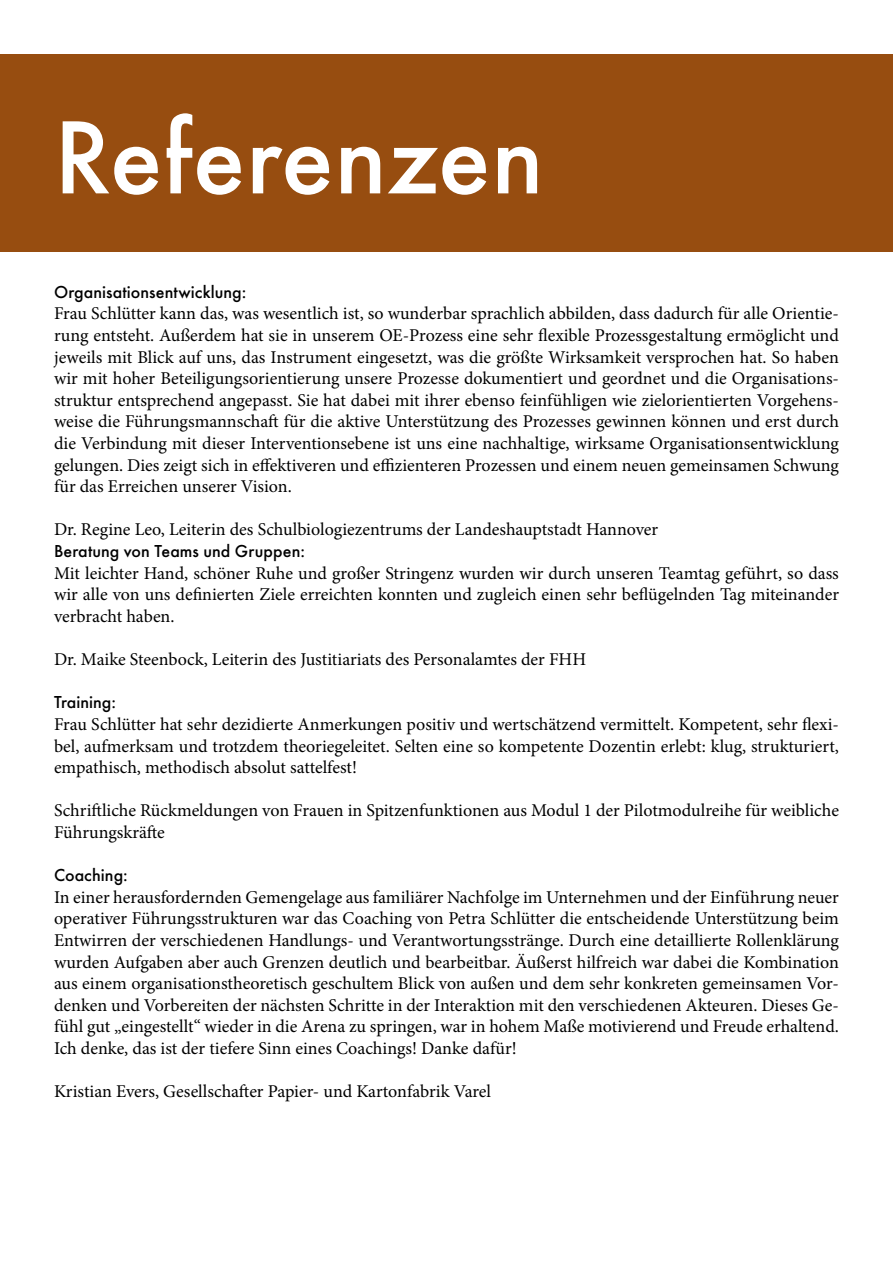
<style>
.page{position:relative;width:893px;height:1263px;background:#fff}
.page>*{position:absolute;margin:0;border:0;box-sizing:border-box;transform-origin:0 0}
.t1{font:500 108px "Function";letter-spacing:.005em;color:#fff}
.t2{font:18px/21.6px "Minion Pro";color:#000;text-align:justify}
.t3{font:500 18px "Function";color:#000}
</style>
<div class="page">
<div style="left:0;top:54px;width:893px;height:198px;background:#974d10"></div>
<h1 class="t1" style="left:54px;top:94px;width:491px">Referenzen</h1>
<p class="t3" style="left:54px;top:281px;width:194px">Organisationsentwicklung:</p>
<p class="t2" style="left:54px;top:303px;width:786px">Frau Schlütter kann das, was wesentlich ist, so wunderbar sprachlich abbilden, dass dadurch für alle Orientie&shy;rung entsteht. Außerdem hat sie in unserem OE-Prozess eine sehr flexible Prozessgestaltung ermöglicht und jeweils mit Blick auf uns, das Instrument eingesetzt, was die größte Wirksamkeit versprochen hat. So haben wir mit hoher Beteiligungsorientierung unsere Prozesse dokumentiert und geordnet und die Organisations&shy;struktur entsprechend angepasst. Sie hat dabei mit ihrer ebenso feinfühligen wie zielorientierten Vorgehens&shy;weise die Führungsmannschaft für die aktive Unterstützung des Prozesses gewinnen können und erst durch die Verbindung mit dieser Interventionsebene ist uns eine nachhaltige, wirksame Organisationsentwicklung gelungen. Dies zeigt sich in effektiveren und effizienteren Prozessen und einem neuen gemeinsamen Schwung für das Erreichen unserer Vision.</p>
<p class="t2" style="left:54px;top:519px;width:606px">Dr. Regine Leo, Leiterin des Schulbiologiezentrums der Landeshauptstadt Hannover</p>
<p class="t3" style="left:54px;top:541px;width:252px">Beratung von Teams und Gruppen:</p>
<p class="t2" style="left:54px;top:562px;width:786px">Mit leichter Hand, schöner Ruhe und großer Stringenz wurden wir durch unseren Teamtag geführt, so dass wir alle von uns definierten Ziele erreichten konnten und zugleich einen sehr beflügelnden Tag miteinander verbracht haben.</p>
<p class="t2" style="left:54px;top:649px;width:534px">Dr. Maike Steenbock, Leiterin des Justitiariats des Personalamtes der FHH</p>
<p class="t3" style="left:54px;top:692px;width:64px">Training:</p>
<p class="t2" style="left:54px;top:713px;width:786px">Frau Schlütter hat sehr dezidierte Anmerkungen positiv und wertschätzend vermittelt. Kompetent, sehr flexi&shy;bel, aufmerksam und trotzdem theoriegeleitet. Selten eine so kompetente Dozentin erlebt: klug, strukturiert, empathisch, methodisch absolut sattelfest!</p>
<p class="t2" style="left:54px;top:800px;width:786px">Schriftliche Rückmeldungen von Frauen in Spitzenfunktionen aus Modul 1 der Pilotmodulreihe für weibliche<br>Führungskräfte</p>
<p class="t3" style="left:54px;top:865px;width:75px">Coaching:</p>
<p class="t2" style="left:54px;top:886px;width:786px">In einer herausfordernden Gemengelage aus familiärer Nachfolge im Unternehmen und der Einführung neuer operativer Führungsstrukturen war das Coaching von Petra Schlütter die entscheidende Unterstützung beim Entwirren der verschiedenen Handlungs- und Verantwortungsstränge. Durch eine detaillierte Rollenklärung wurden Aufgaben aber auch Grenzen deutlich und bearbeitbar. Äußerst hilfreich war dabei die Kombination aus einem organisationstheoretisch geschultem Blick von außen und dem sehr konkreten gemeinsamen Vor&shy;denken und Vorbereiten der nächsten Schritte in der Interaktion mit den verschiedenen Akteuren. Dieses Ge&shy;fühl gut „eingestellt“ wieder in die Arena zu springen, war in hohem Maße motivierend und Freude erhaltend.<br>Ich denke, das ist der tiefere Sinn eines Coachings! Danke dafür!</p>
<p class="t2" style="left:54px;top:1081px;width:438px">Kristian Evers, Gesellschafter Papier- und Kartonfabrik Varel</p>
</div>
